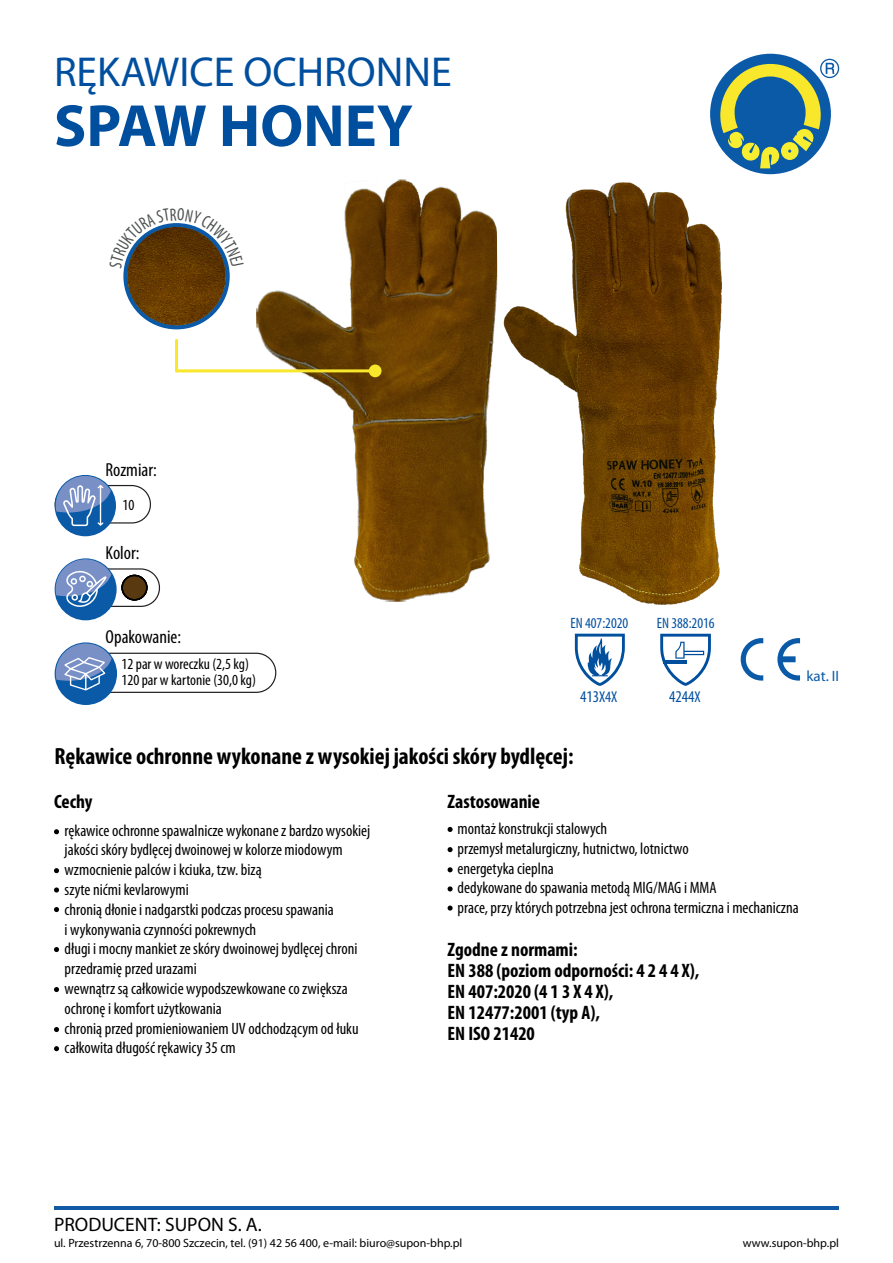
<style>
.page{position:relative;width:893px;height:1263px;background:#fff}
.page>*{position:absolute;margin:0;border:0;box-sizing:border-box;transform-origin:0 0}
.t1{font:700 60px "Myriad Pro";color:#004f9f}
.t2{font:42px "Myriad Pro";color:#004f9f}
.Styl_akapitowy_1{font:700 condensed 23.55px "Myriad Pro";color:#000002}
.Styl_akapitowy_1-2{font:700 condensed 19.5px "Myriad Pro";color:#000002}
.Styl_akapitowy_1-3{font:19.5px "Myriad Pro";color:#000002}
.Styl_akapitowy_1-4{font:condensed 18.9px "Myriad Pro";color:#000002}
.Styl_akapitowy_1-5{font:condensed 16.5px/19.8px "Myriad Pro";color:#000002}
.t3{font:condensed 16.5px "Myriad Pro";color:#004f9f}
.t4{font:condensed 15.45px "Myriad Pro";color:#000001}
.t5{font:condensed 15px "Myriad Pro";color:#004f9f}
.t6{font:15px "Myriad Pro";color:#0a5aa7}
.t7{font:12px "Myriad Pro";color:#020000}
.s1{font-size:15.75px}
</style>
<div class="page">
<img style="left:255px;top:179px;width:237px;height:423px">
<img style="left:492px;top:182px;width:229px;height:423px">
<div style="left:710px;top:54px;width:121px;height:120px;background:#0a5aa8;border-radius:50%"></div>
<svg style="left:720px;top:59px;width:119px;height:109px"></svg>
<div style="left:369px;top:364px;width:13px;height:13px;background:#f8e72a;border-radius:50%"></div>
<hr style="left:177px;top:369px;width:197px;height:3px;background:#f8e72a">
<hr style="left:175px;top:340px;width:3px;height:31px;background:#f8e72a">
<svg style="left:741px;top:638px;width:22px;height:43px"></svg>
<svg style="left:777px;top:638px;width:23px;height:43px"></svg>
<svg style="left:660px;top:634px;width:51px;height:52px"></svg>
<hr style="left:664px;top:660px;width:23px;height:4px;background:#004f9e">
<svg style="left:575px;top:634px;width:50px;height:52px"></svg>
<div style="left:55px;top:475px;width:61px;height:61px;background:#0a5aa7;border-radius:50%"></div>
<svg style="left:55px;top:476px;width:96px;height:50px"></svg>
<div style="left:55px;top:558px;width:62px;height:62px;background:#0a5aa7;border-radius:50%"></div>
<svg style="left:55px;top:559px;width:105px;height:48px"></svg>
<div style="left:55px;top:642px;width:62px;height:63px;background:#0a5aa7;border-radius:50%"></div>
<svg style="left:56px;top:643px;width:220px;height:50px"></svg>
<svg style="left:54px;top:868px;width:5px;height:5px"></svg>
<svg style="left:54px;top:887px;width:5px;height:5px"></svg>
<svg style="left:54px;top:907px;width:5px;height:5px"></svg>
<svg style="left:54px;top:947px;width:5px;height:5px"></svg>
<svg style="left:54px;top:987px;width:5px;height:5px"></svg>
<svg style="left:54px;top:1027px;width:5px;height:5px"></svg>
<svg style="left:54px;top:1046px;width:5px;height:5px"></svg>
<svg style="left:54px;top:829px;width:5px;height:5px"></svg>
<hr style="left:54px;top:1206px;width:785px;height:3px;background:#105aa6">
<svg style="left:448px;top:847px;width:5px;height:5px"></svg>
<svg style="left:448px;top:886px;width:5px;height:5px"></svg>
<svg style="left:448px;top:905px;width:5px;height:6px"></svg>
<svg style="left:448px;top:827px;width:5px;height:5px"></svg>
<svg style="left:448px;top:867px;width:5px;height:5px"></svg>
<div style="left:122px;top:575px;width:25px;height:25px;background:#593a10;border-radius:50%"></div>
<div style="left:121px;top:575px;width:27px;height:25px;border:2px solid #000001;border-radius:50%"></div>
<svg style="left:123px;top:223px;width:107px;height:106px"></svg>
<p class="t2" style="left:54px;top:46px;width:399px">RĘKAWICE OCHRONNE</p>
<p class="t1" style="left:54px;top:87px;width:360px">SPAW HONEY</p>
<p class="Styl_akapitowy_1-4" style="left:106px;top:458px;width:53px">Rozmiar:</p>
<p class="t4" style="left:122px;top:496px;width:13px">10</p>
<p class="Styl_akapitowy_1-4" style="left:106px;top:541px;width:35px">Kolor:</p>
<p class="Styl_akapitowy_1-4" style="left:106px;top:625px;width:77px">Opakowanie:</p>
<p class="t4" style="left:121px;top:654px;width:129px">12 par w woreczku (2,5 kg)</p>
<p class="t4" style="left:121px;top:670px;width:136px">120 par w kartonie (30,0 kg)</p>
<p class="t5" style="left:570px;top:614px;width:59px">EN 407:2020</p>
<p class="t3" style="left:580px;top:686px;width:39px">413<span class="s1">X4X</span></p>
<p class="t5" style="left:657px;top:614px;width:59px">EN 388:2016</p>
<p class="t3" style="left:669px;top:686px;width:33px">4244<span class="s1">X</span></p>
<p class="t6" style="left:806px;top:666px;width:34px">kat. II</p>
<p class="Styl_akapitowy_1" style="left:55px;top:741px;width:520px">Rękawice ochronne wykonane z wysokiej jakości skóry bydlęcej:</p>
<p class="Styl_akapitowy_1-2" style="left:54px;top:790px;width:40px">Cechy</p>
<p class="Styl_akapitowy_1-5" style="left:65px;top:820px;width:307px">rękawice ochronne spawalnicze wykonane z bardzo wysokiej jakości skóry bydlęcej dwoinowej w kolorze miodowym</p>
<p class="Styl_akapitowy_1-5" style="left:65px;top:859px;width:199px">wzmocnienie palców i kciuka, tzw. bizą</p>
<p class="Styl_akapitowy_1-5" style="left:65px;top:879px;width:126px">szyte nićmi kevlarowymi</p>
<p class="Styl_akapitowy_1-5" style="left:65px;top:899px;width:271px">chronią dłonie i nadgarstki podczas procesu spawania</p>
<p class="Styl_akapitowy_1-5" style="left:65px;top:919px;width:193px">i wykonywania czynności pokrewnych</p>
<p class="Styl_akapitowy_1-5" style="left:65px;top:939px;width:294px">długi i mocny mankiet ze skóry dwoinowej bydlęcej chroni przedramię przed urazami</p>
<p class="Styl_akapitowy_1-5" style="left:65px;top:978px;width:285px">wewnątrz są całkowicie wypodszewkowane co zwiększa ochronę i komfort użytkowania</p>
<p class="Styl_akapitowy_1-5" style="left:65px;top:1018px;width:295px">chronią przed promieniowaniem UV odchodzącym od łuku</p>
<p class="Styl_akapitowy_1-5" style="left:65px;top:1038px;width:173px">całkowita długość rękawicy 35 cm</p>
<p class="Styl_akapitowy_1-2" style="left:448px;top:790px;width:94px">Zastosowanie</p>
<p class="Styl_akapitowy_1-5" style="left:458px;top:818px;width:151px">montaż konstrukcji stalowych</p>
<p class="Styl_akapitowy_1-5" style="left:458px;top:838px;width:233px">przemysł metalurgiczny, hutnictwo, lotnictwo</p>
<p class="Styl_akapitowy_1-5" style="left:458px;top:858px;width:98px">energetyka cieplna</p>
<p class="Styl_akapitowy_1-5" style="left:458px;top:878px;width:260px">dedykowane do spawania metodą MIG/MAG i MMA</p>
<p class="Styl_akapitowy_1-5" style="left:458px;top:898px;width:343px">prace, przy których potrzebna jest ochrona termiczna i mechaniczna</p>
<p class="Styl_akapitowy_1-2" style="left:448px;top:938px;width:132px">Zgodne z normami:</p>
<p class="Styl_akapitowy_1-2" style="left:448px;top:959px;width:253px">EN 388 (poziom odporności: 4 2 4 4 X),</p>
<p class="Styl_akapitowy_1-2" style="left:448px;top:980px;width:167px">EN 407:2020 (4 1 3 X 4 X),</p>
<p class="Styl_akapitowy_1-2" style="left:448px;top:1001px;width:154px">EN 12477:2001 (typ A),</p>
<p class="Styl_akapitowy_1-2" style="left:448px;top:1022px;width:89px">EN ISO 21420</p>
<p class="Styl_akapitowy_1-3" style="left:54px;top:1212px;width:209px">PRODUCENT: SUPON S. A.</p>
<p class="t7" style="left:54px;top:1236px;width:410px">ul. Przestrzenna 6, 70-800 Szczecin, tel. (91) 42 56 400, e-mail: biuro@supon-bhp.pl</p>
<p class="t7" style="left:743px;top:1236px;width:98px">www.supon-bhp.pl</p>
</div>
